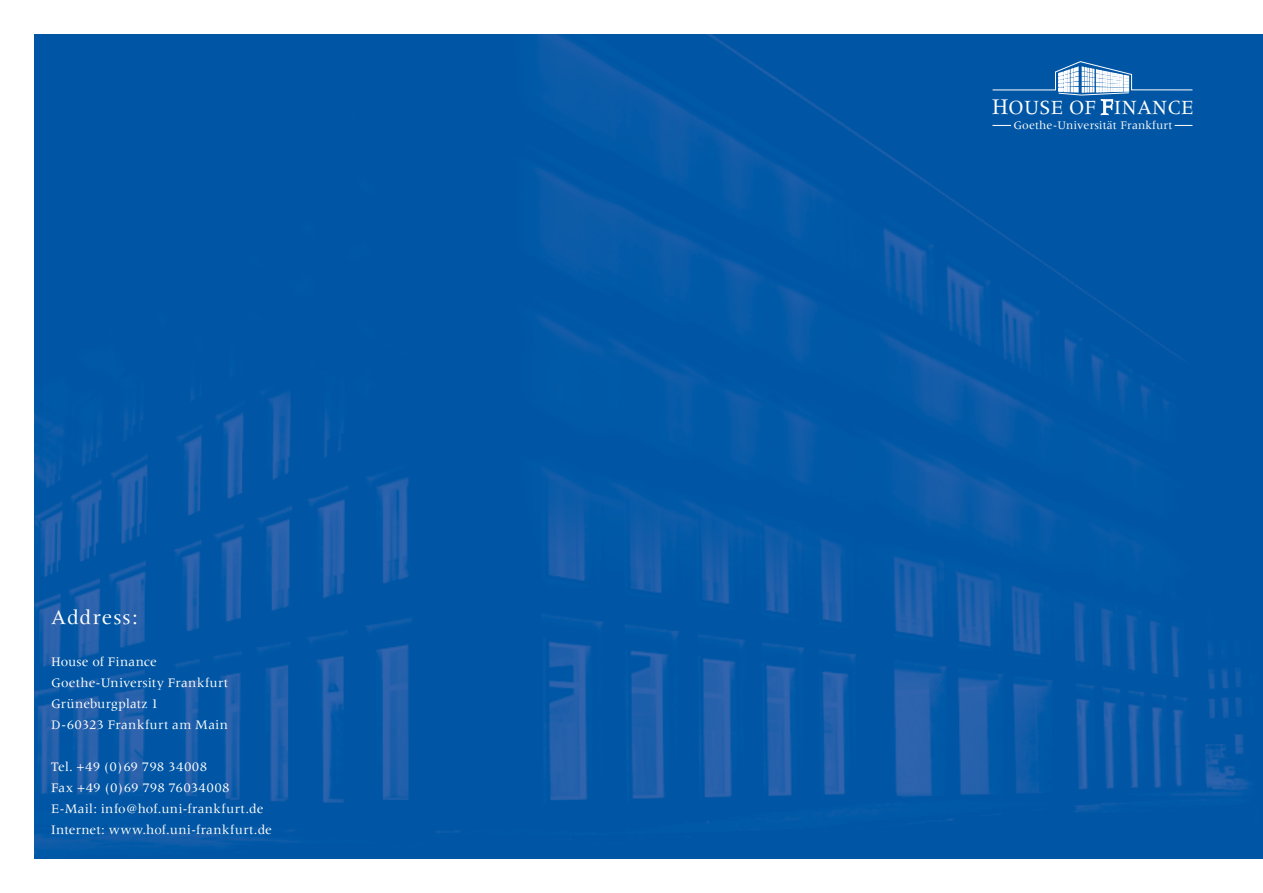
<style>
.page{position:relative;width:1263px;height:893px;background:#fff}
.page>*{position:absolute;margin:0;border:0;box-sizing:border-box;transform-origin:0 0}
.t1{font:21px "Meridien";letter-spacing:.045em;color:#fff}
.t2{font:20.85px "Meridien";letter-spacing:.005em;color:#fff}
.t3{font:13.5px/21px "Meridien";letter-spacing:.025em;color:#fff}
.t4{font:12px "Meridien";letter-spacing:.01em;color:#fff}
.s1{font-size:23.25px}
</style>
<div class="page">
<img style="left:34px;top:34px;width:1229px;height:825px">
<svg style="left:992px;top:61px;width:201px;height:34px;background:#3a7bb8"></svg>
<svg style="left:1174px;top:125px;width:18px;height:1px"></svg>
<svg style="left:992px;top:125px;width:19px;height:1px"></svg>
<h1 class="t1" style="left:51px;top:609px;width:89px">Address:</h1>
<p class="t3" style="left:51px;top:652px;width:179px">House of Finance<br>Goethe-University Frankfurt<br>Grüneburgplatz 1<br>D-60323 Frankfurt am Main</p>
<p class="t3" style="left:51px;top:757px;width:222px">Tel. +49 (0)69 798 34008<br>Fax +49 (0)69 798 76034008<br>E-Mail: info@hof.uni-frankfurt.de<br>Internet: www.hof.uni-frankfurt.de</p>
<h2 class="t2" style="left:992px;top:100px;width:204px"><span class="s1">H</span>OUSE OF <span class="s1">F</span>INANCE</h2>
<p class="t4" style="left:1013px;top:120px;width:160px">Goethe-Universität Frankfurt</p>
</div>
